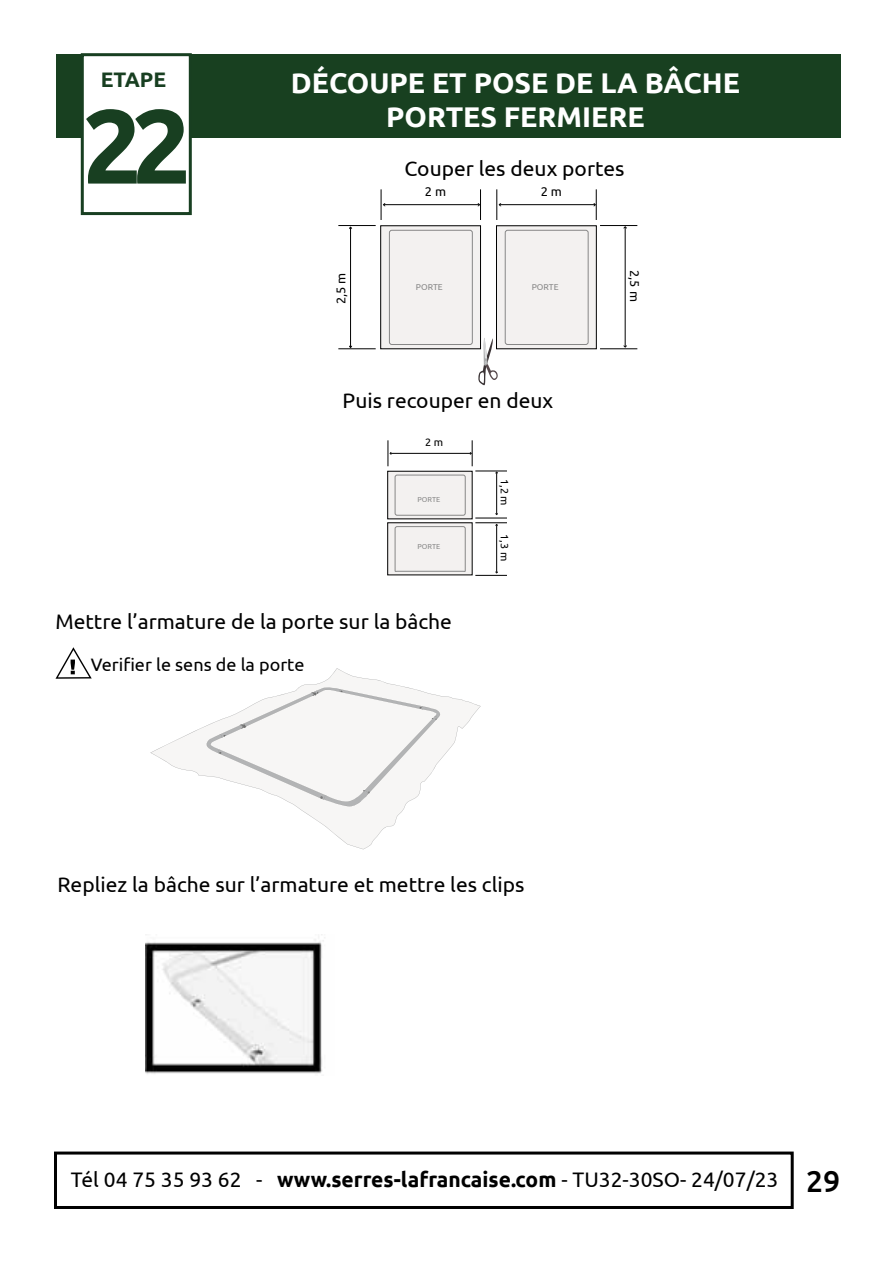
<style>
.page{position:relative;width:893px;height:1263px;background:#fff}
.page>*{position:absolute;margin:0;border:0;box-sizing:border-box;transform-origin:0 0}
.t1{font:700 105px "Ubuntu";color:#183f21}
.t2{font:700 28.5px/34.2px "Ubuntu";color:#fff;text-align:center}
.t3{font:21px "Ubuntu";color:#000}
.t4{font:700 21px "Ubuntu";color:#183f21}
.t5{font:18px "Ubuntu";color:#000}
.t6{font:12.9px "Ubuntu";color:#000}
.t7{font:12.75px "Ubuntu";color:#000}
.t8{font:10.95px "Ubuntu";color:#000}
.t9{font:10.8px "Ubuntu";color:#000}
.t10{font:8.55px "Ubuntu";color:#878787}
.t11{font:7.2px "Ubuntu";color:#878787}
.s1{font-weight:700}
.s2{font-weight:500;font-size:30px}
</style>
<div class="page">
<div style="left:54px;top:1151px;width:740px;height:58px;border:3px solid #000"></div>
<svg style="left:478px;top:338px;width:20px;height:47px"></svg>
<hr style="left:384px;top:204px;width:95px;height:1px;background:#000">
<div style="left:381px;top:226px;width:99px;height:123px;background:#f3f1f0"></div>
<div style="left:380px;top:225px;width:101px;height:124px;border:1px solid #000"></div>
<hr style="left:480px;top:189px;width:1px;height:31px;background:#000">
<hr style="left:381px;top:189px;width:1px;height:31px;background:#000">
<hr style="left:338px;top:348px;width:38px;height:1px;background:#000">
<hr style="left:338px;top:225px;width:38px;height:1px;background:#000">
<hr style="left:350px;top:227px;width:1px;height:120px;background:#000">
<div style="left:389px;top:230px;width:84px;height:115px;border:1px solid #878787;border-radius:2px"></div>
<hr style="left:500px;top:204px;width:95px;height:1px;background:#000">
<div style="left:496px;top:226px;width:100px;height:123px;background:#f3f1f0"></div>
<div style="left:496px;top:225px;width:101px;height:124px;border:1px solid #000"></div>
<hr style="left:596px;top:189px;width:1px;height:31px;background:#000">
<hr style="left:496px;top:189px;width:1px;height:31px;background:#000">
<hr style="left:600px;top:225px;width:37px;height:1px;background:#000">
<hr style="left:600px;top:348px;width:37px;height:1px;background:#000">
<hr style="left:625px;top:227px;width:1px;height:120px;background:#000">
<div style="left:505px;top:230px;width:83px;height:115px;border:1px solid #878787;border-radius:2px"></div>
<div style="left:56px;top:55px;width:784px;height:83px;background:#184020"></div>
<div style="left:81px;top:53px;width:111px;height:162px;background:#fff;border:3px solid #183f21"></div>
<svg style="left:150px;top:668px;width:331px;height:181px"></svg>
<svg style="left:205px;top:687px;width:236px;height:120px"></svg>
<img style="left:145px;top:934px;width:180px;height:140px">
<svg style="left:56px;top:647px;width:36px;height:32px"></svg>
<hr style="left:390px;top:453px;width:81px;height:1px;background:#000">
<div style="left:388px;top:471px;width:84px;height:48px;background:#f3f1f0"></div>
<svg style="left:470px;top:440px;width:3px;height:26px"></svg>
<svg style="left:388px;top:440px;width:4px;height:26px"></svg>
<hr style="left:475px;top:471px;width:32px;height:1px;background:#000">
<hr style="left:475px;top:575px;width:32px;height:1px;background:#000">
<hr style="left:496px;top:472px;width:1px;height:42px;background:#000">
<hr style="left:496px;top:525px;width:1px;height:48px;background:#000">
<div style="left:395px;top:475px;width:71px;height:41px;border:1px solid #878787;border-radius:2px"></div>
<div style="left:388px;top:523px;width:84px;height:52px;background:#f3f1f0"></div>
<svg style="left:394px;top:526px;width:72px;height:46px"></svg>
<hr style="left:475px;top:518px;width:32px;height:1px;background:#000">
<hr style="left:475px;top:522px;width:32px;height:1px;background:#000">
<p class="t4" style="left:101px;top:67px;width:67px">ETAPE</p>
<h1 class="t1" style="left:82px;top:83px;width:110px">22</h1>
<h2 class="t2" style="left:291px;top:66px;width:451px">DÉCOUPE ET POSE DE LA BÂCHE<br>PORTES FERMIERE</h2>
<p class="t3" style="left:405px;top:156px;width:221px">Couper les deux portes</p>
<p class="t6" style="left:425px;top:184px;width:23px">2 m</p>
<p class="t7" style="left:333px;top:304px;width:33px;rotate:-90deg">2,5 m</p>
<p class="t10" style="left:416px;top:282px;width:28px">PORTE</p>
<p class="t6" style="left:541px;top:184px;width:23px">2 m</p>
<p class="t10" style="left:532px;top:282px;width:28px">PORTE</p>
<p class="t3" style="left:343px;top:388px;width:212px">Puis recouper en deux</p>
<p class="t8" style="left:425px;top:436px;width:20px">2 m</p>
<p class="t11" style="left:417px;top:495px;width:24px">PORTE</p>
<p class="t11" style="left:417px;top:542px;width:24px">PORTE</p>
<p class="t9" style="left:511px;top:479px;width:28px;rotate:90deg">1,2 m</p>
<p class="t9" style="left:511px;top:534px;width:28px;rotate:90deg">1,3 m</p>
<p class="t7" style="left:642px;top:270px;width:33px;rotate:90deg">2,5 m</p>
<p class="t3" style="left:55px;top:608px;width:398px">Mettre l’armature de la porte sur la bâche</p>
<p class="t5" style="left:91px;top:653px;width:215px">Verifier le sens de la porte</p>
<p class="t3" style="left:57px;top:872px;width:469px">Repliez la bâche sur l’armature et mettre les clips</p>
<p class="t3" style="left:71px;top:1167px;width:771px">Tél 04 75 35 93 62 - <span class="s1">www.serres-lafrancaise.com</span> - TU32-30SO- 24/07/23 <span class="s2">29</span></p>
</div>
